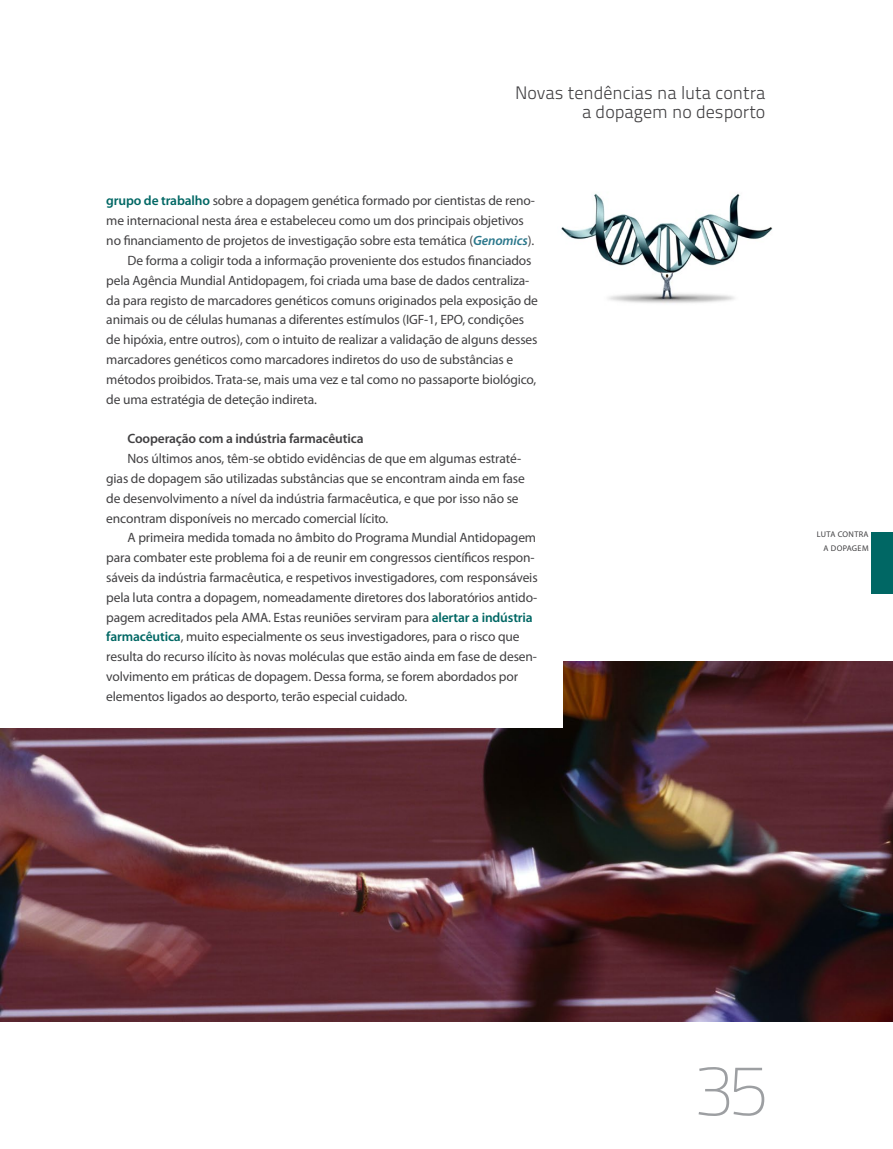
<style>
.page{position:relative;width:893px;height:1149px;background:#fff}
.page>*{position:absolute;margin:0;border:0;box-sizing:border-box;transform-origin:0 0}
.t1{font:700 72px "Titillium Text 14 L";color:#9d9fa2}
.t2{font:18px/19.5px "Titillium Text 14 L 250 wt";color:#414042;text-align:right}
.t3{font:13.5px/19.8px "Myriad Pro";letter-spacing:-.01em;color:#414042}
.t4{font:600 13.5px "Myriad Pro";letter-spacing:-.01em;color:#414042}
.t5{font:8.25px/13.5px "Myriad Pro";letter-spacing:.04em;color:#414042;text-align:right}
.s1{font-weight:600;color:#006764}
.s2{font-weight:600;font-style:italic;color:#2a778b}
</style>
<div class="page">
<div style="left:872px;top:531px;width:21px;height:62px;background:#006764"></div>
<img style="left:0;top:661px;width:893px;height:359px">
<div style="left:0;top:651px;width:562px;height:76px;background:#fff"></div>
<img style="left:561px;top:193px;width:212px;height:111px">
<h2 class="t2" style="left:515px;top:83px;width:252px">Novas tendências na luta contra a dopagem no desporto</h2>
<p class="t3" style="left:106px;top:191px;width:430px"><span class="s1">grupo de trabalho</span> sobre a dopagem genética formado por cientistas de reno-</p>
<p class="t3" style="left:106px;top:210px;width:419px">me internacional nesta área e estabeleceu como um dos principais objetivos</p>
<p class="t3" style="left:106px;top:230px;width:429px">no financiamento de projetos de investigação sobre esta temática (<span class="s2">Genomics</span>).</p>
<p class="t3" style="left:128px;top:250px;width:405px">De forma a coligir toda a informação proveniente dos estudos financiados</p>
<p class="t3" style="left:106px;top:270px;width:424px">pela Agência Mundial Antidopagem, foi criada uma base de dados centraliza-</p>
<p class="t3" style="left:106px;top:290px;width:433px">da para registo de marcadores genéticos comuns originados pela exposição de</p>
<p class="t3" style="left:106px;top:309px;width:419px">animais ou de células humanas a diferentes estímulos (IGF-1, EPO, condições</p>
<p class="t3" style="left:106px;top:329px;width:433px">de hipóxia, entre outros), com o intuito de realizar a validação de alguns desses</p>
<p class="t3" style="left:106px;top:349px;width:408px">marcadores genéticos como marcadores indiretos do uso de substâncias e</p>
<p class="t3" style="left:106px;top:369px;width:431px">métodos proibidos. Trata-se, mais uma vez e tal como no passaporte biológico,</p>
<p class="t3" style="left:106px;top:389px;width:212px">de uma estratégia de deteção indireta.</p>
<p class="t4" style="left:128px;top:430px;width:237px">Cooperação com a indústria farmacêutica</p>
<p class="t3" style="left:106px;top:448px;width:420px;text-indent:21px">Nos últimos anos, têm-se obtido evidências de que em algumas estraté&shy;gias de dopagem são utilizadas substâncias que se encontram ainda em fase de desenvolvimento a nível da indústria farmacêutica, e que por isso não se encontram disponíveis no mercado comercial lícito.</p>
<p class="t3" style="left:106px;top:527px;width:433px;text-indent:21px">A primeira medida tomada no âmbito do Programa Mundial Antidopagem para combater este problema foi a de reunir em congressos científicos respon&shy;sáveis da indústria farmacêutica, e respetivos investigadores, com responsáveis pela luta contra a dopagem, nomeadamente diretores dos laboratórios antido&shy;pagem acreditados pela AMA. Estas reuniões serviram para <span class="s1">alertar a indústria farmacêutica</span>, muito especialmente os seus investigadores, para o risco que resulta do recurso ilícito às novas moléculas que estão ainda em fase de desen&shy;volvimento em práticas de dopagem. Dessa forma, se forem abordados por elementos ligados ao desporto, terão especial cuidado.</p>
<p class="t5" style="left:817px;top:527px;width:53px">LUTA CONTRA<br>A DOPAGEM</p>
<h1 class="t1" style="left:695px;top:1047px;width:74px">35</h1>
</div>
